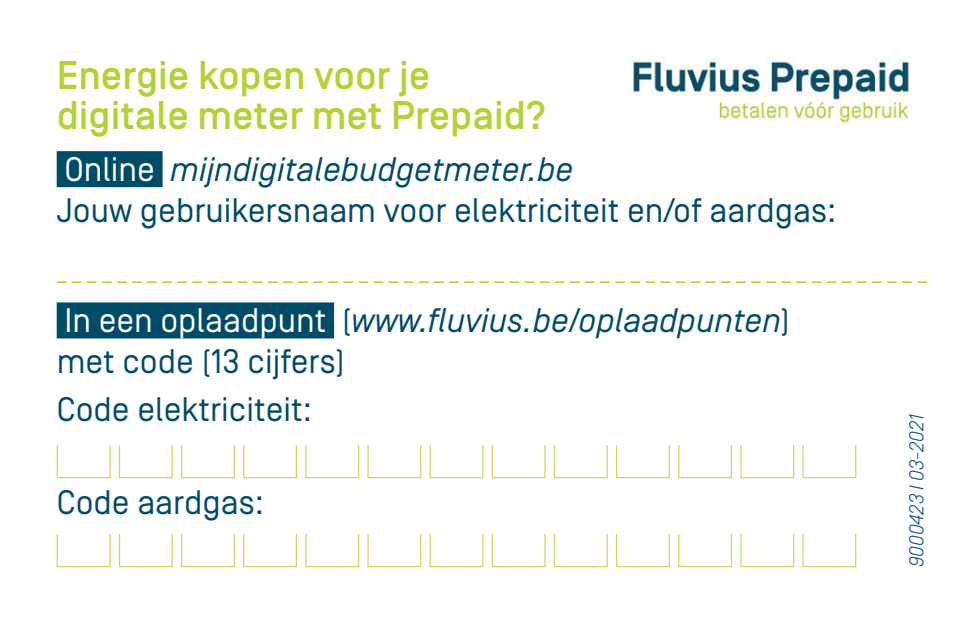
<style>
.page{position:relative;width:964px;height:624px;background:#fff}
.page>*{position:absolute;margin:0;border:0;box-sizing:border-box;transform-origin:0 0}
.t1{font:500 40px/40px "Simplon Norm";color:#b3d234}
.t2{font:34px/40.8px "Simplon Norm";color:#004b68}
.t3{font:italic 34px/40.8px "Simplon Norm";color:#004b68}
.t4{font:24px "Simplon Norm";color:#b3d234}
.t5{font:italic 300 20px "Simplon Norm";color:#004b68}
.s1{color:#fff}
.s2{font-style:italic}
.s3{font-style:normal;color:#fff}
.s4{font-style:normal}
</style>
<div class="page">
<img style="left:633px;top:57px;width:276px;height:66px">
<div style="left:57px;top:302px;width:277px;height:36px;background:#004b68"></div>
<div style="left:57px;top:151px;width:106px;height:36px;background:#004b68"></div>
<div style="left:57px;top:444px;width:54px;height:34px;border:1px solid #c5db69"></div>
<div style="left:119px;top:444px;width:54px;height:34px;border:1px solid #c5db69"></div>
<div style="left:181px;top:444px;width:54px;height:34px;border:1px solid #c5db69"></div>
<div style="left:243px;top:444px;width:54px;height:34px;border:1px solid #c5db69"></div>
<div style="left:305px;top:444px;width:54px;height:34px;border:1px solid #c5db69"></div>
<div style="left:367px;top:444px;width:54px;height:34px;border:1px solid #c5db69"></div>
<div style="left:429px;top:444px;width:54px;height:34px;border:1px solid #c5db69"></div>
<div style="left:492px;top:444px;width:54px;height:34px;border:1px solid #c5db69"></div>
<div style="left:554px;top:444px;width:54px;height:34px;border:1px solid #c5db69"></div>
<div style="left:616px;top:444px;width:54px;height:34px;border:1px solid #c5db69"></div>
<div style="left:678px;top:444px;width:54px;height:34px;border:1px solid #c5db69"></div>
<div style="left:740px;top:444px;width:54px;height:34px;border:1px solid #c5db69"></div>
<div style="left:802px;top:444px;width:54px;height:34px;border:1px solid #c5db69"></div>
<div style="left:57px;top:533px;width:54px;height:34px;border:1px solid #c5db69"></div>
<div style="left:119px;top:533px;width:54px;height:34px;border:1px solid #c5db69"></div>
<div style="left:181px;top:533px;width:54px;height:34px;border:1px solid #c5db69"></div>
<div style="left:243px;top:533px;width:54px;height:34px;border:1px solid #c5db69"></div>
<div style="left:305px;top:533px;width:54px;height:34px;border:1px solid #c5db69"></div>
<div style="left:367px;top:533px;width:54px;height:34px;border:1px solid #c5db69"></div>
<div style="left:429px;top:533px;width:54px;height:34px;border:1px solid #c5db69"></div>
<div style="left:492px;top:533px;width:54px;height:34px;border:1px solid #c5db69"></div>
<div style="left:554px;top:533px;width:54px;height:34px;border:1px solid #c5db69"></div>
<div style="left:616px;top:533px;width:54px;height:34px;border:1px solid #c5db69"></div>
<div style="left:678px;top:533px;width:54px;height:34px;border:1px solid #c5db69"></div>
<div style="left:740px;top:533px;width:54px;height:34px;border:1px solid #c5db69"></div>
<div style="left:802px;top:533px;width:54px;height:34px;border:1px solid #c5db69"></div>
<p class="t1" style="left:57px;top:57px;width:491px">Energie kopen voor je digitale meter met Prepaid?</p>
<p class="t2" style="left:57px;top:150px;width:781px"><span class="s1">Online</span> <span class="s2">mijndigitalebudgetmeter.be<br></span>Jouw gebruikersnaam voor elektriciteit en/of aardgas:</p>
<p class="t4" style="left:57px;top:259px;width:872px">_ _ _ _ _ _ _ _ _ _ _ _ _ _ _ _ _ _ _ _ _ _ _ _ _ _ _ _ _ _ _ _ _ _ _ _ _ _ _ _ _ _ _ _ _ _ _ _ _ _ _ _ _ _ _ _ _ _</p>
<p class="t3" style="left:57px;top:301px;width:735px"><span class="s3">In een oplaadpunt</span> <span class="s4">(</span>www.fluvius.be/oplaadpunten<span class="s4">) met code (13 cijfers)</span></p>
<p class="t2" style="left:57px;top:389px;width:257px">Code elektriciteit:</p>
<p class="t5" style="left:906px;top:567px;width:154px;rotate:-90deg">9000423 I 03-2021</p>
<p class="t2" style="left:57px;top:482px;width:209px">Code aardgas:</p>
</div>
